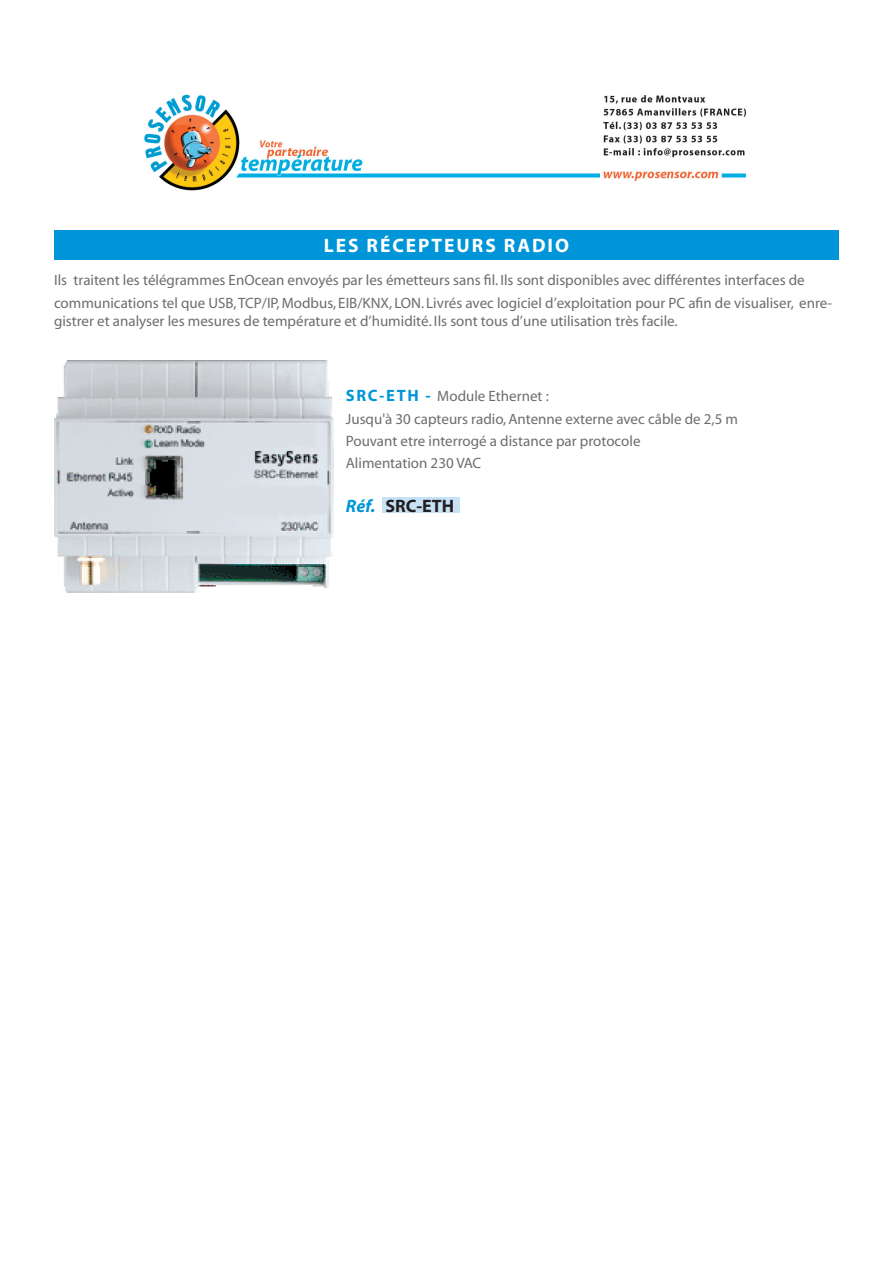
<style>
.page{position:relative;width:893px;height:1263px;background:#fff}
.page>*{position:absolute;margin:0;border:0;box-sizing:border-box;transform-origin:0 0}
.t1{font:700 19.5px "Myriad";letter-spacing:.1em;color:#fff}
.t2{font:700 18px "Myriad";color:#231f20}
.t3{font:15px/22.2px "Myriad";color:#6c6d70}
.s1{font-weight:700;font-size:16.5px;color:#0095d9}
.s2{font-style:italic;color:#0095d9}
</style>
<div class="page">
<img style="left:144px;top:94px;width:602px;height:97px">
<div style="left:54px;top:230px;width:785px;height:29px;background:#0095d9"></div>
<div style="left:383px;top:497px;width:77px;height:16px;background:#c7e2f5"></div>
<img style="left:54px;top:360px;width:279px;height:233px">
<h1 class="t1" style="left:324px;top:235px;width:247px">LES RÉCEPTEURS RADIO</h1>
<p class="t3" style="left:54px;top:270px;width:779px">Ils traitent les télégrammes EnOcean envoyés par les émetteurs sans fil. Ils sont disponibles avec différentes interfaces de communications tel que USB, TCP/IP, Modbus, EIB/KNX, LON. Livrés avec logiciel d’exploitation pour PC afin de visualiser, enre-</p>
<p class="t3" style="left:54px;top:310px;width:625px">gistrer et analyser les mesures de température et d’humidité. Ils sont tous d’une utilisation très facile.</p>
<p class="t3" style="left:346px;top:386px;width:394px"><span class="s1">SRC-ETH -</span> Module Ethernet :<br>Jusqu'à 30 capteurs radio, Antenne externe avec câble de 2,5 m Pouvant etre interrogé a distance par protocole<br>Alimentation 230 VAC</p>
<p class="t2" style="left:346px;top:497px;width:110px"><span class="s2">Réf.</span> SRC-ETH</p>
</div>
